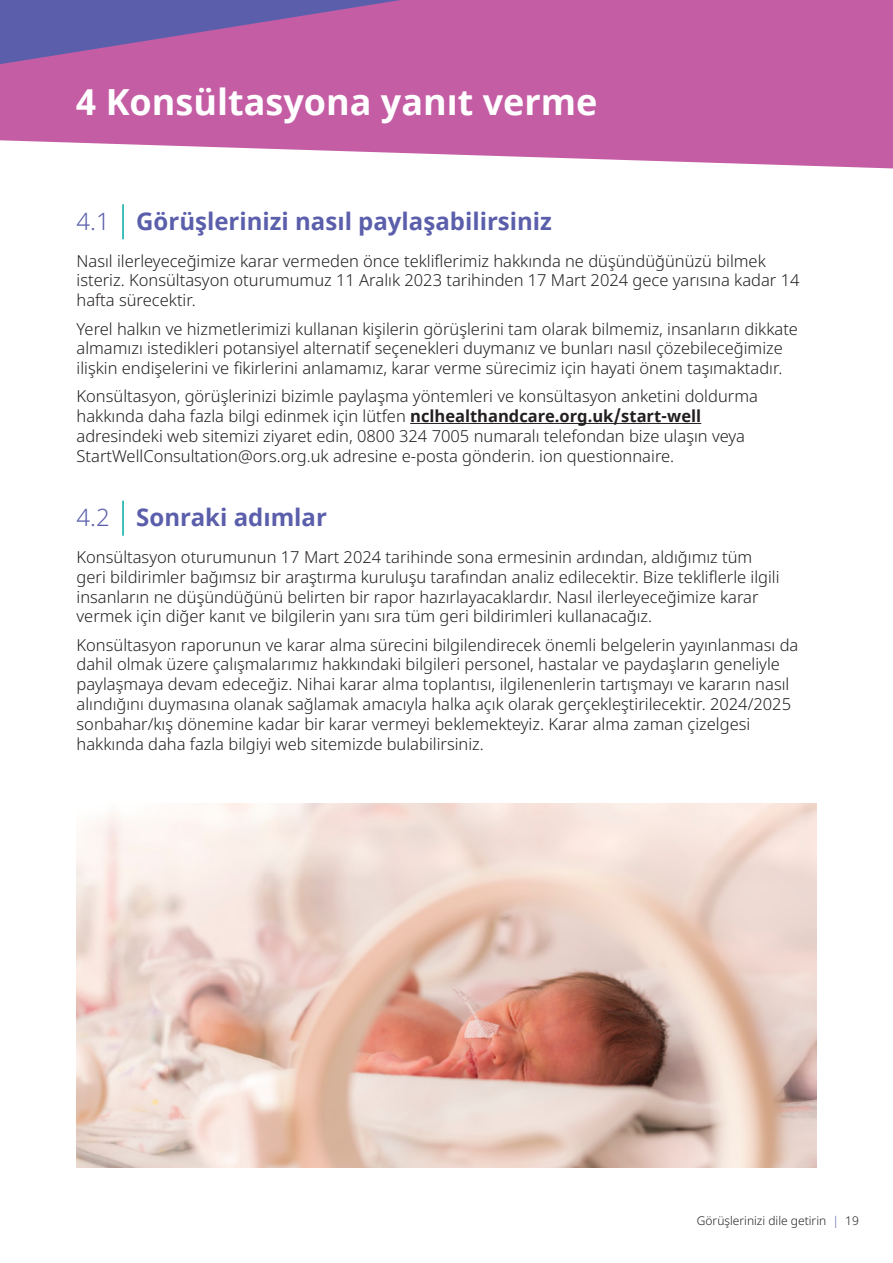
<style>
.page{position:relative;width:893px;height:1263px;background:#fff}
.page>*{position:absolute;margin:0;border:0;box-sizing:border-box;transform-origin:0 0}
.Section_start{font:700 36px "Noto Sans";color:#fff}
.Main_heading_indented{font:700 24px "Noto Sans";color:#5b5fab}
.Body_copy__2{font:300 16.5px/19.8px "Noto Sans";color:#231f20}
.Body_copy__8{font:300 16.5px/19.8px "Noto Sans";color:#231f20}
.t1{font:300 12px "Noto Sans";color:#231f20}
.s1{font-weight:300}
.s2{font-weight:700}
.s3{color:#5b5fab}
</style>
<div class="page">
<svg style="left:0;top:0;width:893px;height:168px;background:#bf6aab"></svg>
<hr style="left:410px;top:423px;width:291px;height:1px;background:#231f20">
<hr style="left:122px;top:204px;width:2px;height:35px;background:#00aca0">
<hr style="left:122px;top:501px;width:2px;height:35px;background:#00aca0">
<img style="left:77px;top:803px;width:739px;height:365px">
<p class="Section_start" style="left:77px;top:77px;width:522px">4 Konsültasyona yanıt verme</p>
<p class="Main_heading_indented" style="left:77px;top:204px;width:477px"><span class="s1">4.1</span> Görüşlerinizi nasıl paylaşabilirsiniz</p>
<p class="Body_copy__2" style="left:77px;top:251px;width:725px">Nasıl ilerleyeceğimize karar vermeden önce tekliflerimiz hakkında ne düşündüğünüzü bilmek isteriz. Konsültasyon oturumumuz 11 Aralık 2023 tarihinden 17 Mart 2024 gece yarısına kadar 14 hafta sürecektir.</p>
<p class="Body_copy__2" style="left:77px;top:319px;width:723px">Yerel halkın ve hizmetlerimizi kullanan kişilerin görüşlerini tam olarak bilmemiz, insanların dikkate almamızı istedikleri potansiyel alternatif seçenekleri duymanız ve bunları nasıl çözebileceğimize ilişkin endişelerini ve fikirlerini anlamamız, karar verme sürecimiz için hayati önem taşımaktadır.</p>
<p class="Body_copy__8" style="left:77px;top:387px;width:683px">Konsültasyon, görüşlerinizi bizimle paylaşma yöntemleri ve konsültasyon anketini doldurma hakkında daha fazla bilgi edinmek için lütfen <span class="s2">nclhealthandcare.org.uk/start-well </span>adresindeki web sitemizi ziyaret edin, 0800 324 7005 numaralı telefondan bize ulaşın veya StartWellConsultation@ors.org.uk adresine e-posta gönderin. ion questionnaire.</p>
<p class="Main_heading_indented" style="left:77px;top:500px;width:252px"><span class="s1">4.2</span> Sonraki adımlar</p>
<p class="Body_copy__2" style="left:77px;top:547px;width:705px">Konsültasyon oturumunun 17 Mart 2024 tarihinde sona ermesinin ardından, aldığımız tüm geri bildirimler bağımsız bir araştırma kuruluşu tarafından analiz edilecektir. Bize tekliflerle ilgili insanların ne düşündüğünü belirten bir rapor hazırlayacaklardır. Nasıl ilerleyeceğimize karar vermek için diğer kanıt ve bilgilerin yanı sıra tüm geri bildirimleri kullanacağız.</p>
<p class="Body_copy__2" style="left:77px;top:635px;width:723px">Konsültasyon raporunun ve karar alma sürecini bilgilendirecek önemli belgelerin yayınlanması da dahil olmak üzere çalışmalarımız hakkındaki bilgileri personel, hastalar ve paydaşların geneliyle paylaşmaya devam edeceğiz. Nihai karar alma toplantısı, ilgilenenlerin tartışmayı ve kararın nasıl alındığını duymasına olanak sağlamak amacıyla halka açık olarak gerçekleştirilecektir. 2024/2025 sonbahar/kış dönemine kadar bir karar vermeyi beklemekteyiz. Karar alma zaman çizelgesi hakkında daha fazla bilgiyi web sitemizde bulabilirsiniz.</p>
<p class="t1" style="left:697px;top:1212px;width:164px">Görüşlerinizi dile getirin <span class="s3">|</span> 19</p>
</div>
